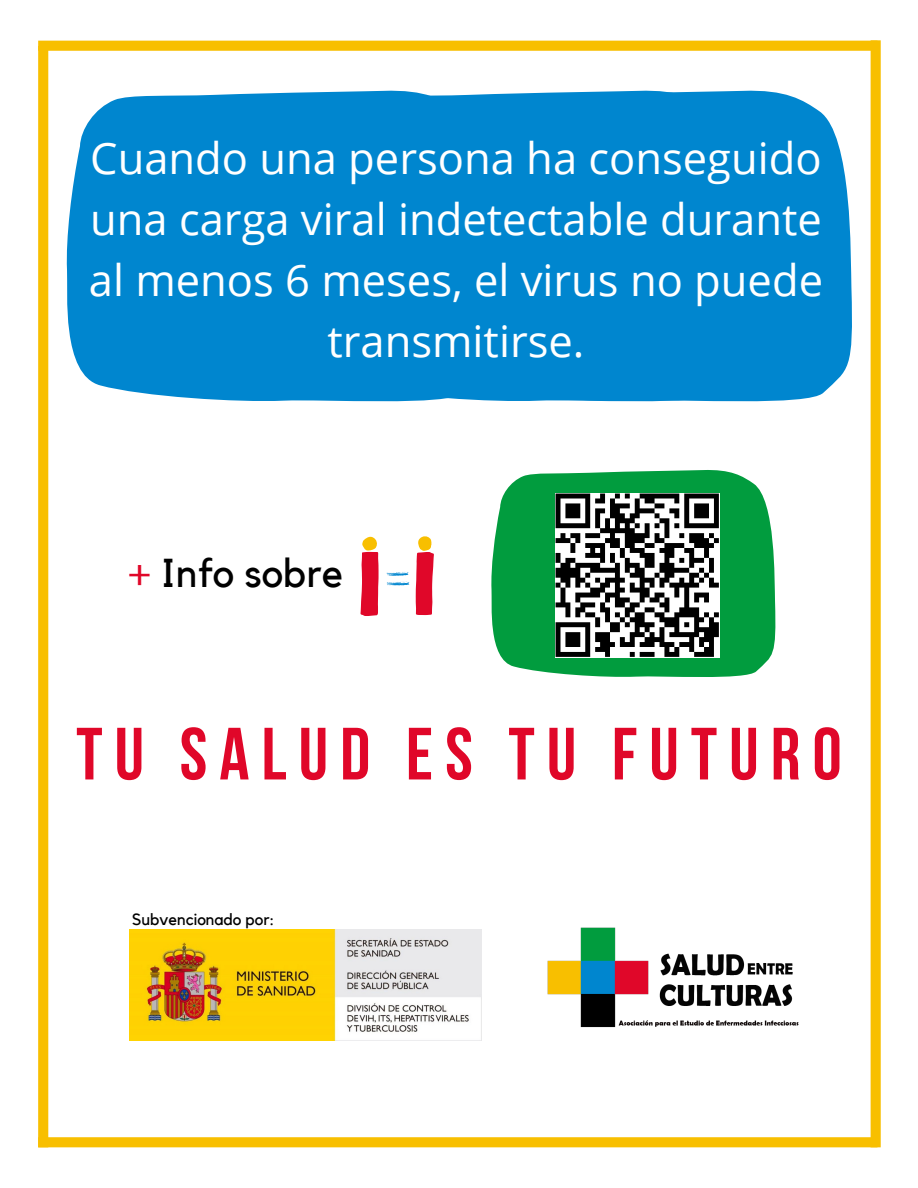
<style>
.page{position:relative;width:918px;height:1188px;background:#fff}
.page>*{position:absolute;margin:0;border:0;box-sizing:border-box;transform-origin:0 0}
.t1{font:700 73.8px "Bebas Neue";letter-spacing:.165em;color:#e00729}
.t2{font:43.5px/60.8px "Open Sans";color:#fff;text-align:center}
.t3{font:40.2px "Kollektif";color:#000}
.t4{font:16.2px "Kollektif";color:#000}
.s1{color:#e00729}
</style>
<div class="page">
<div style="left:38px;top:41px;width:839px;height:10px;background:#f8bf00"></div>
<div style="left:38px;top:1137px;width:839px;height:10px;background:#f8bf00"></div>
<div style="left:871px;top:40px;width:10px;height:1107px;background:#f8bf00"></div>
<div style="left:38px;top:46px;width:10px;height:1101px;background:#f8bf00"></div>
<svg style="left:491px;top:470px;width:285px;height:207px;background:#20a855"></svg>
<svg style="left:360px;top:536px;width:74px;height:80px"></svg>
<div style="left:66px;top:92px;width:250px;height:309px;background:#0086cf"></div>
<div style="left:316px;top:90px;width:105px;height:312px;background:#0086cf"></div>
<div style="left:421px;top:90px;width:431px;height:312px;background:#0086cf"></div>
<img style="left:129px;top:929px;width:352px;height:112px">
<img style="left:547px;top:927px;width:252px;height:101px">
<img style="left:555px;top:493px;width:165px;height:165px">
<p class="t2" style="left:89px;top:127px;width:736px">Cuando una persona ha conseguido una carga viral indetectable durante al menos 6 meses, el virus no puede transmitirse.</p>
<p class="t3" style="left:129px;top:555px;width:215px"><span class="s1">+</span> Info sobre</p>
<h1 class="t1" style="left:76px;top:724px;width:767px">TU SALUD ES TU FUTURO</h1>
<p class="t4" style="left:132px;top:912px;width:144px">Subvencionado por:</p>
</div>
